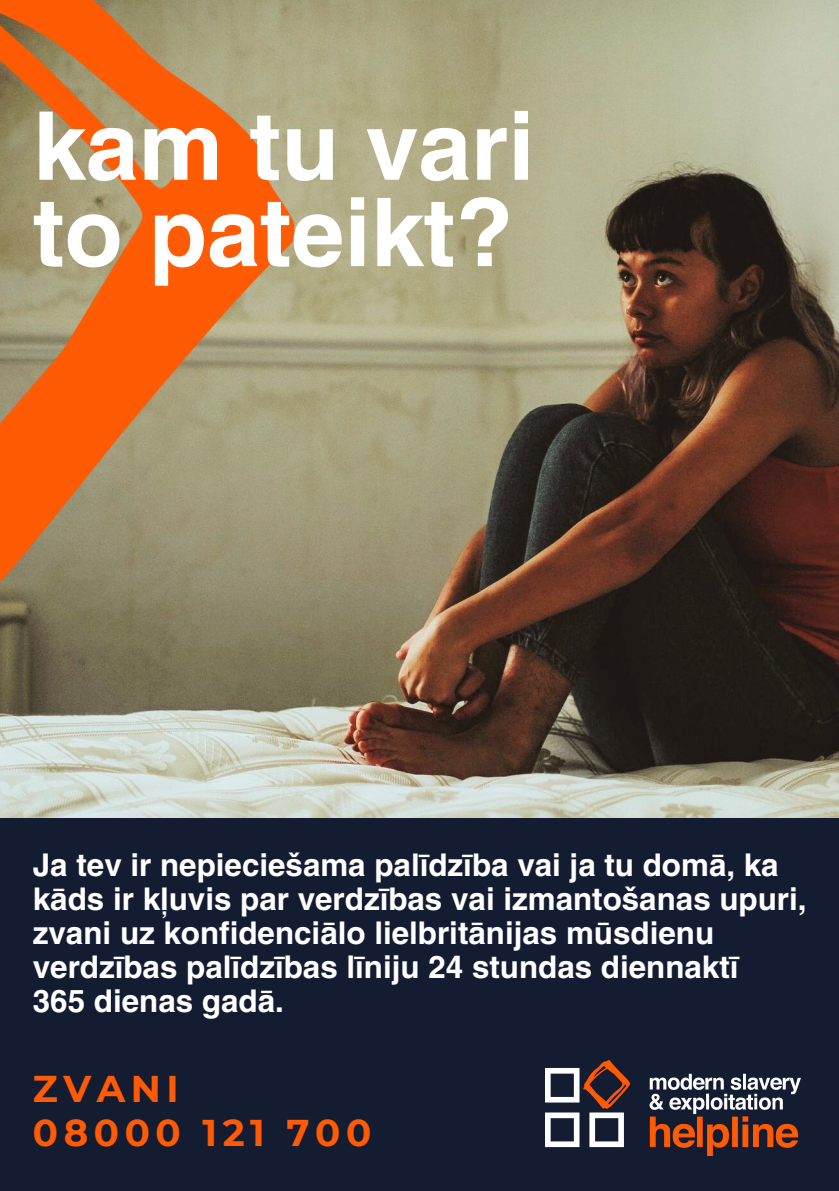
<style>
.page{position:relative;width:839px;height:1191px;background:#fff}
.page>*{position:absolute;margin:0;border:0;box-sizing:border-box;transform-origin:0 0}
.t1{font:700 95px "Helvetica LT Pro";color:#fff}
.t2{font:700 37.2px "Montserrat";letter-spacing:.15em;color:#ff5a04}
.t3{font:700 31.4px/34.2px "Helvetica LT Pro";color:#fff}
</style>
<div class="page">
<img style="left:0;top:0;width:838px;height:818px">
<div style="left:0;top:818px;width:838px;height:373px;background:#141c32"></div>
<img style="left:0;top:0;width:336px;height:674px">
<img style="left:545px;top:1061px;width:255px;height:95px">
<p class="t1" style="left:33px;top:112px;width:503px">kam tu vari</p>
<p class="t1" style="left:33px;top:198px;width:482px">to pateikt?</p>
<p class="t3" style="left:33px;top:851px;width:775px">Ja tev ir nepieciešama palīdzība vai ja tu domā, ka kāds ir kļuvis par verdzības vai izmantošanas upuri, zvani uz konfidenciālo lielbritānijas mūsdienu verdzības palīdzības līniju 24 stundas diennaktī</p>
<p class="t3" style="left:33px;top:987px;width:252px">365 dienas gadā.</p>
<p class="t2" style="left:33px;top:1066px;width:147px">ZVANI</p>
<p class="t2" style="left:33px;top:1110px;width:340px">08000 121 700</p>
</div>
